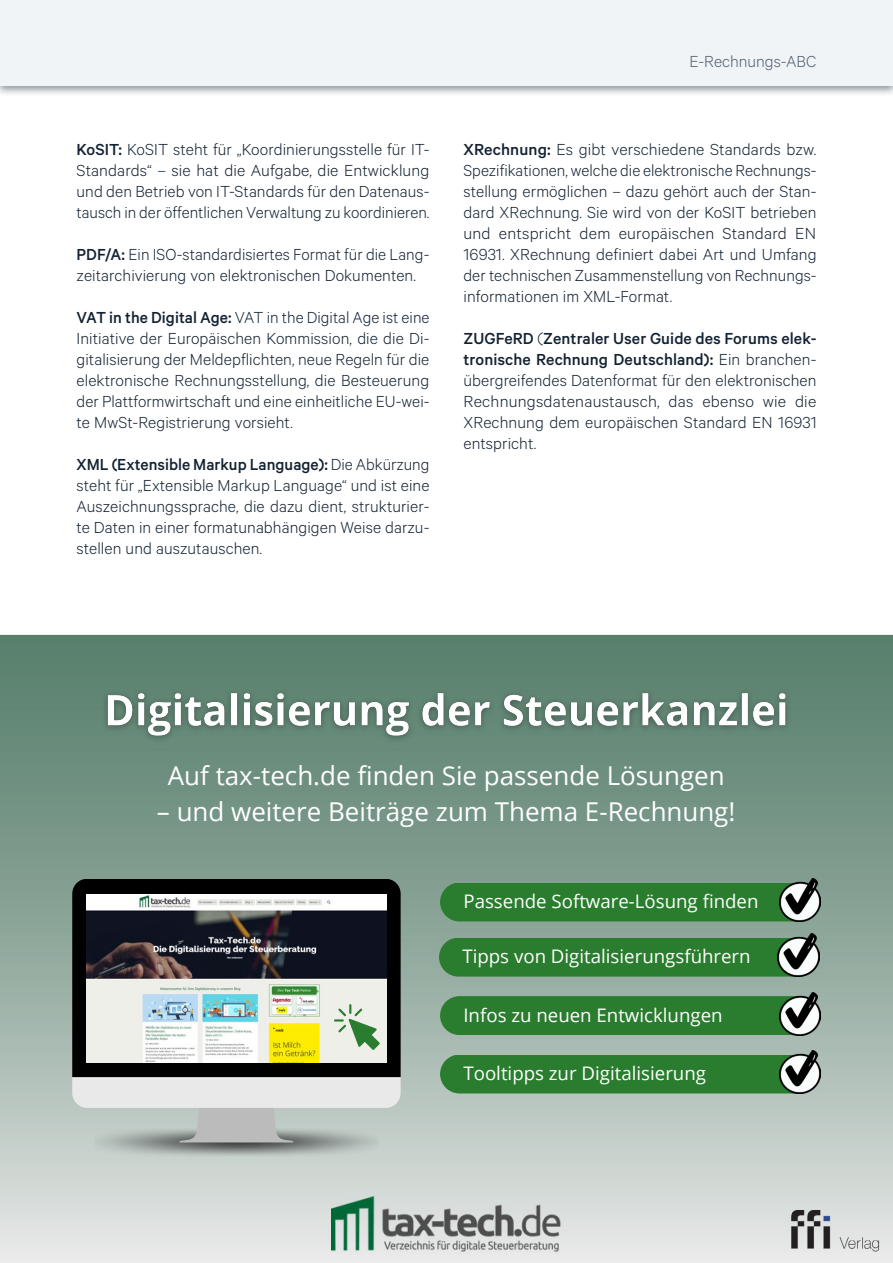
<style>
.page{position:relative;width:893px;height:1263px;background:#fff}
.page>*{position:absolute;margin:0;border:0;box-sizing:border-box;transform-origin:0 0}
.t1{font:25.95px "Open Sans";color:#fff}
.t2{font:18.6px "Open Sans";color:#fff}
._5_p{font:300 18px/21px "Calibre";letter-spacing:.005em;color:#132232;text-align:justify}
.t3{font:300 18px "Calibre";color:#515f72}
.s1{font-weight:500}
</style>
<div class="page">
<div style="left:0;top:0;width:893px;height:98px;background:#132232;opacity:.5"></div>
<div style="left:0;top:0;width:893px;height:85px;background:#f0f4f6"></div>
<div style="left:0;top:634px;width:893px;height:629px;background:linear-gradient(to bottom,#4d7763,#e0e3e1)"></div>
<div style="left:440px;top:882px;width:339px;height:39px;background:#2a7d2e"></div>
<div style="left:439px;top:938px;width:339px;height:38px;background:#2a7d2e"></div>
<div style="left:440px;top:996px;width:339px;height:39px;background:#2a7d2e"></div>
<div style="left:440px;top:1054px;width:339px;height:39px;background:#2a7d2e"></div>
<img style="left:779px;top:879px;width:42px;height:42px">
<img style="left:778px;top:934px;width:42px;height:42px">
<img style="left:779px;top:992px;width:42px;height:43px">
<img style="left:779px;top:1051px;width:42px;height:42px">
<img style="left:94px;top:1142px;width:285px;height:16px">
<div style="left:72px;top:879px;width:329px;height:198px;background:#000"></div>
<svg style="left:72px;top:1077px;width:329px;height:65px;background:#ced3d0"></svg>
<img style="left:86px;top:894px;width:300px;height:169px">
<img style="left:331px;top:1190px;width:231px;height:73px">
<svg style="left:334px;top:1004px;width:46px;height:46px;background:#b6ceb4"></svg>
<img style="left:783px;top:1202px;width:105px;height:57px">
<img style="left:96px;top:680px;width:702px;height:68px">
<p class="_5_p" style="left:77px;top:138px;width:354px"><span class="s1">KoSIT:</span> KoSIT steht für „Koordinierungsstelle für IT-Standards“ – sie hat die Aufgabe, die Entwicklung und den Betrieb von IT-Standards für den Datenaus&shy;tausch in der öffentlichen Verwaltung zu koordinieren.</p>
<p class="_5_p" style="left:77px;top:243px;width:354px"><span class="s1">PDF/A:</span> Ein ISO-standardisiertes Format für die Lang&shy;zeitarchivierung von elektronischen Dokumenten.</p>
<p class="_5_p" style="left:77px;top:306px;width:355px"><span class="s1">VAT in the Digital Age:</span> VAT in the Digital Age ist eine Initiative der Europäischen Kommission, die die Di&shy;gitalisierung der Meldepflichten, neue Regeln für die elektronische Rechnungsstellung, die Besteuerung der Plattformwirtschaft und eine einheitliche EU-wei&shy;te MwSt-Registrierung vorsieht.</p>
<p class="_5_p" style="left:77px;top:453px;width:354px"><span class="s1">XML (Extensible Markup Language):</span> Die Abkürzung steht für „Extensible Markup Language“ und ist eine Auszeichnungssprache, die dazu dient, strukturier&shy;te Daten in einer formatunabhängigen Weise darzu&shy;stellen und auszutauschen.</p>
<p class="t3" style="left:689px;top:51px;width:128px">E-Rechnungs-ABC</p>
<p class="_5_p" style="left:463px;top:138px;width:355px"><span class="s1">XRechnung:</span> Es gibt verschiedene Standards bzw.<br>Spezifikationen, welche die elektronische Rechnungs&shy;stellung ermöglichen – dazu gehört auch der Stan&shy;dard XRechnung. Sie wird von der KoSIT betrieben und entspricht dem europäischen Standard EN 16931. XRechnung definiert dabei Art und Umfang der technischen Zusammenstellung von Rechnungs&shy;informationen im XML-Format.</p>
<p class="_5_p" style="left:463px;top:327px;width:355px"><span class="s1">ZUGFeRD</span> (<span class="s1">Zentraler User Guide des Forums elek&shy;tronische Rechnung Deutschland):</span> Ein branchen&shy;übergreifendes Datenformat für den elektronischen Rechnungsdatenaustausch, das ebenso wie die XRechnung dem europäischen Standard EN 16931 entspricht.</p>
<p class="t1" style="left:168px;top:758px;width:558px">Auf tax-tech.de finden Sie passende Lösungen</p>
<p class="t1" style="left:157px;top:794px;width:580px">– und weitere Beiträge zum Thema E-Rechnung!</p>
<p class="t2" style="left:463px;top:888px;width:297px">Passende Software-Lösung finden</p>
<p class="t2" style="left:462px;top:943px;width:290px">Tipps von Digitalisierungsführern</p>
<p class="t2" style="left:463px;top:1002px;width:261px">Infos zu neuen Entwicklungen</p>
<p class="t2" style="left:463px;top:1060px;width:244px">Tooltipps zur Digitalisierung</p>
</div>
